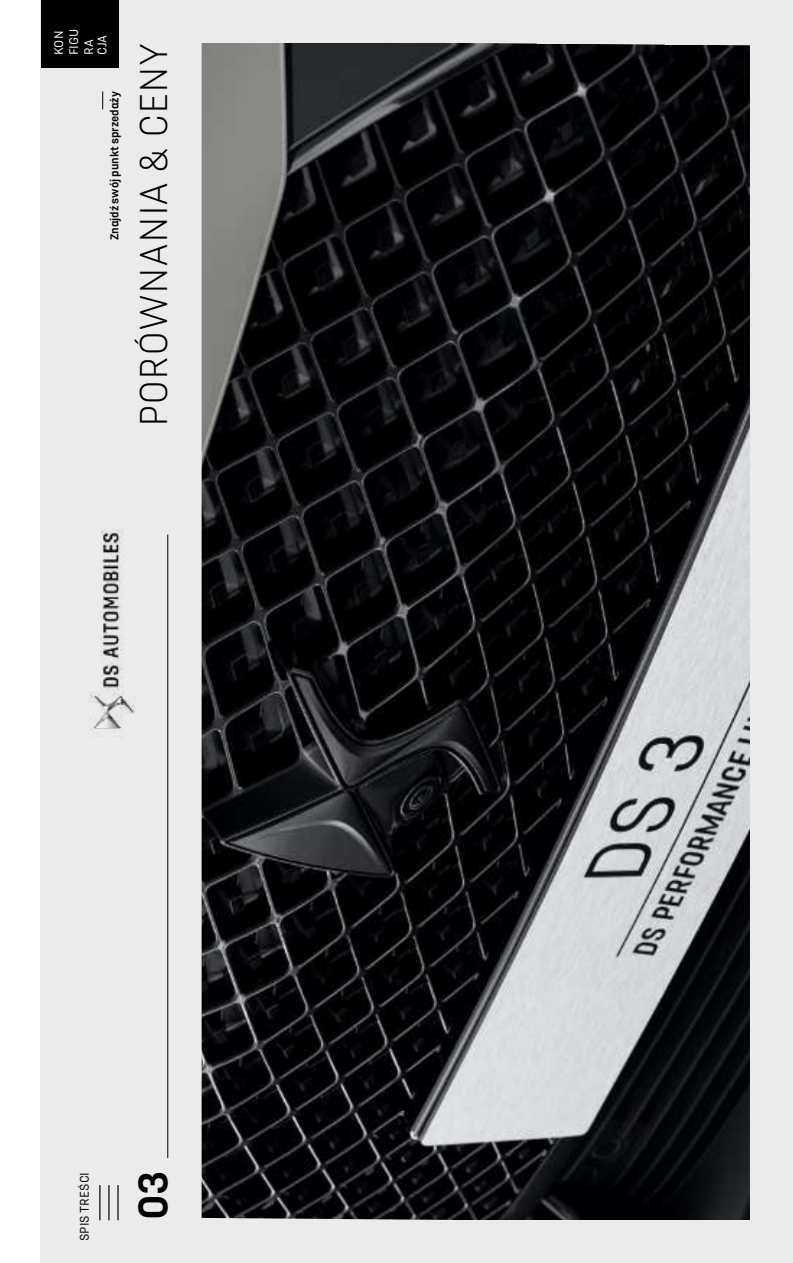
<style>
.page{position:relative;width:793px;height:1263px;background:#fff}
.page>*{position:absolute;margin:0;border:0;box-sizing:border-box;transform-origin:0 0}
.t1{font:700 43.2px "DS Automobiles Pro";color:#000}
.t2{font:300 40.65px "DS Automobiles Pro";color:#000}
.t3{font:13.2px/15px "DS Automobiles Pro";color:#fff}
.t4{font:13.2px "DS Automobiles Pro";color:#000}
.t5{font:700 12px "DS Automobiles Pro";color:#000}
</style>
<div class="page">
<div style="left:41px;top:0;width:751px;height:1263px;background:#ebebeb"></div>
<img style="left:201px;top:43px;width:548px;height:1177px">
<hr style="left:167px;top:535px;width:1px;height:623px;background:#000">
<div style="left:41px;top:0;width:78px;height:68px;background:#000"></div>
<img style="left:89px;top:529px;width:46px;height:209px">
<hr style="left:117px;top:1185px;width:2px;height:35px;background:#000">
<hr style="left:108px;top:1185px;width:1px;height:35px;background:#000">
<hr style="left:99px;top:1185px;width:1px;height:35px;background:#000">
<svg style="left:102px;top:91px;width:1px;height:18px"></svg>
<p class="t3" style="left:52px;top:55px;width:28px;rotate:-90deg">KON<br>FIGU<br>RA</p>
<p class="t3" style="left:95px;top:55px;width:22px;rotate:-90deg">CJA</p>
<p class="t5" style="left:109px;top:240px;width:151px;rotate:-90deg">Znajdź swój punkt sprzedaży</p>
<h2 class="t2" style="left:135px;top:427px;width:386px;rotate:-90deg">PORÓWNANIA &amp; CENY</h2>
<p class="t4" style="left:78px;top:1241px;width:71px;rotate:-90deg">SPIS TREŚCI</p>
<h1 class="t1" style="left:133px;top:1220px;width:51px;rotate:-90deg">03</h1>
</div>
